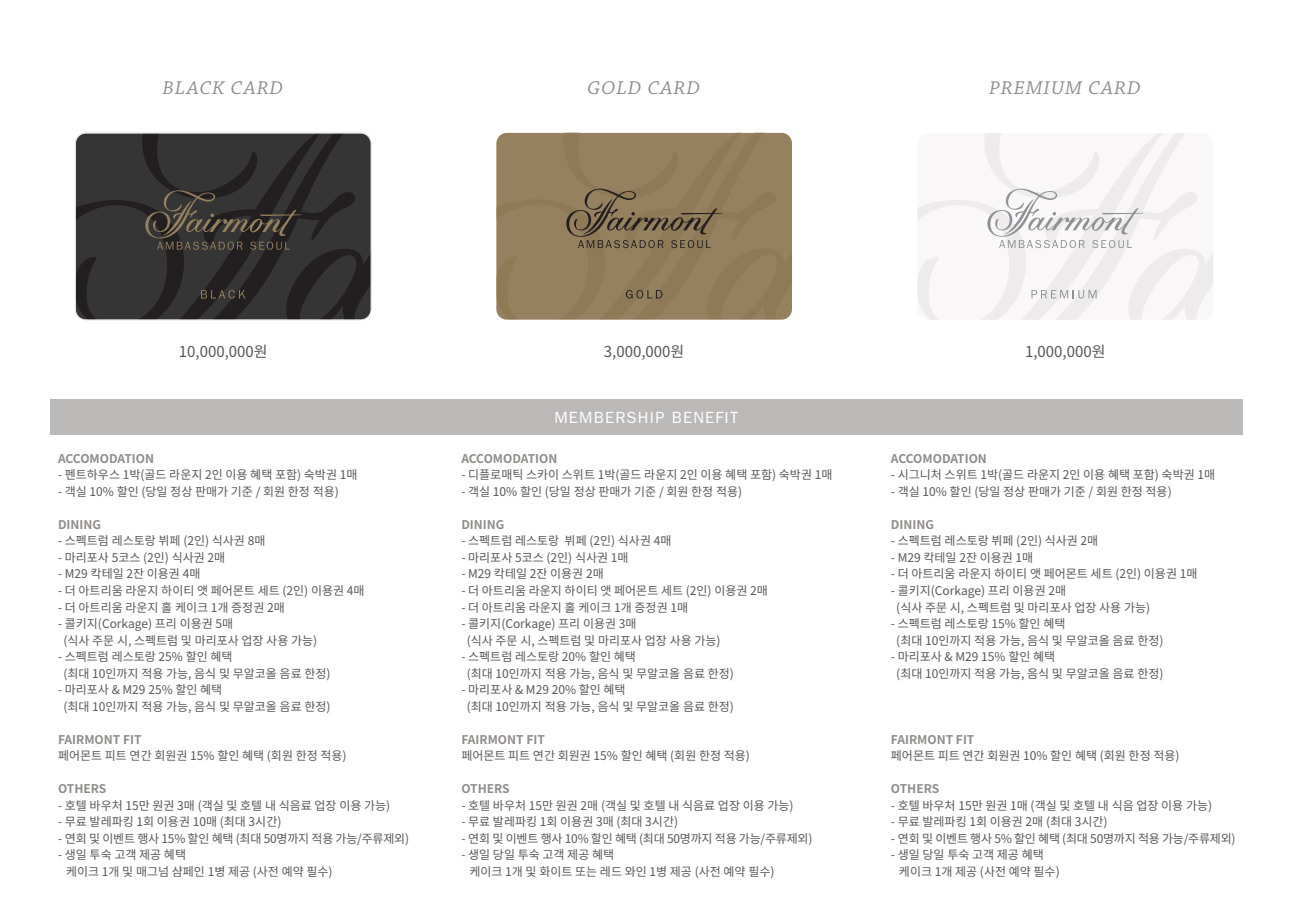
<style>
.page{position:relative;width:1289px;height:919px;background:#fff}
.page>*{position:absolute;margin:0;border:0;box-sizing:border-box;transform-origin:0 0}
.t1{font:italic 19.5px "Chaparral Pro";letter-spacing:.055em;color:#8e8c8a;scale:1.04 1}
.t2{font:16.2px "ITC Franklin Gothic Std";letter-spacing:.075em;color:#fff}
.t3{font:15px "Noto Sans KR";color:#57585a}
.t4{font:12px/16.5px "Noto Sans KR";color:#57585a}
.t5{font:700 12px "Noto Sans KR";color:#8e8c8a}
.t6{font:12px "Noto Sans KR";letter-spacing:-.02em;color:#57585a}
</style>
<div class="page">
<svg style="left:917px;top:200px;width:59px;height:120px"></svg>
<svg style="left:976px;top:133px;width:237px;height:187px"></svg>
<div style="left:496px;top:132px;width:59px;height:187px;background:#95815f"></div>
<div style="left:555px;top:132px;width:237px;height:187px;background:#95815f"></div>
<svg style="left:75px;top:133px;width:60px;height:187px;background:#3b3a3b"></svg>
<svg style="left:135px;top:133px;width:236px;height:187px;background:#353232"></svg>
<div style="left:51px;top:399px;width:1192px;height:36px;background:#bbb8b8"></div>
<h1 class="t1" style="left:162px;top:77px;width:118px">BLACK CARD</h1>
<h1 class="t1" style="left:587px;top:77px;width:110px">GOLD CARD</h1>
<h1 class="t1" style="left:989px;top:77px;width:147px">PREMIUM CARD</h1>
<p class="t3" style="left:179px;top:343px;width:90px">10,000,000원</p>
<p class="t3" style="left:604px;top:343px;width:82px">3,000,000원</p>
<p class="t3" style="left:1025px;top:343px;width:82px">1,000,000원</p>
<p class="t5" style="left:58px;top:451px;width:97px">ACCOMODATION</p>
<p class="t4" style="left:58px;top:467px;width:301px">- 펜트하우스 1박(골드 라운지 2인 이용 혜택 포함) 숙박권 1매</p>
<p class="t4" style="left:58px;top:483px;width:282px">- 객실 10% 할인 (당일 정상 판매가 기준 / 회원 한정 적용)</p>
<p class="t5" style="left:58px;top:517px;width:45px">DINING</p>
<p class="t4" style="left:58px;top:533px;width:209px">- 스펙트럼 레스토랑 뷔페 (2인) 식사권 8매</p>
<p class="t4" style="left:58px;top:549px;width:169px">- 마리포사 5코스 (2인) 식사권 2매</p>
<p class="t4" style="left:58px;top:566px;width:144px">- M29 칵테일 2잔 이용권 4매</p>
<p class="t4" style="left:58px;top:582px;width:308px">- 더 아트리움 라운지 하이티 앳 페어몬트 세트 (2인) 이용권 4매</p>
<p class="t4" style="left:58px;top:599px;width:228px">- 더 아트리움 라운지 홀 케이크 1개 증정권 2매</p>
<p class="t4" style="left:63px;top:615px;width:255px;text-indent:-5px">- 콜키지(Corkage) 프리 이용권 5매<br>(식사 주문 시, 스펙트럼 및 마리포사 업장 사용 가능)</p>
<p class="t4" style="left:63px;top:648px;width:269px;text-indent:-5px">- 스펙트럼 레스토랑 25% 할인 혜택<br>(최대 10인까지 적용 가능, 음식 및 무알코올 음료 한정)</p>
<p class="t4" style="left:63px;top:681px;width:269px;text-indent:-5px">- 마리포사 &amp; M29 25% 할인 혜택<br>(최대 10인까지 적용 가능, 음식 및 무알코올 음료 한정)</p>
<p class="t5" style="left:58px;top:732px;width:85px">FAIRMONT FIT</p>
<p class="t4" style="left:58px;top:747px;width:290px">페어몬트 피트 연간 회원권 15% 할인 혜택 (회원 한정 적용)</p>
<p class="t5" style="left:58px;top:781px;width:50px">OTHERS</p>
<p class="t4" style="left:58px;top:797px;width:334px">- 호텔 바우처 15만 원권 3매 (객실 및 호텔 내 식음료 업장 이용 가능)</p>
<p class="t4" style="left:58px;top:813px;width:225px">- 무료 발레파킹 1회 이용권 10매 (최대 3시간)</p>
<p class="t6" style="left:58px;top:831px;width:352px">- 연회 및 이벤트 행사 15% 할인 혜택 (최대 50명까지 적용 가능/주류제외)</p>
<p class="t4" style="left:66px;top:846px;width:268px;text-indent:-8px">- 생일 투숙 고객 제공 혜택<br>케이크 1개 및 매그넘 샴페인 1병 제공 (사전 예약 필수)</p>
<h2 class="t2" style="left:554px;top:408px;width:185px">MEMBERSHIP BENEFIT</h2>
<p class="t5" style="left:461px;top:451px;width:97px">ACCOMODATION</p>
<p class="t4" style="left:461px;top:467px;width:372px">- 디플로매틱 스카이 스위트 1박(골드 라운지 2인 이용 혜택 포함) 숙박권 1매</p>
<p class="t4" style="left:461px;top:483px;width:282px">- 객실 10% 할인 (당일 정상 판매가 기준 / 회원 한정 적용)</p>
<p class="t5" style="left:461px;top:517px;width:45px">DINING</p>
<p class="t4" style="left:461px;top:533px;width:212px">- 스펙트럼 레스토랑 뷔페 (2인) 식사권 4매</p>
<p class="t4" style="left:461px;top:549px;width:169px">- 마리포사 5코스 (2인) 식사권 1매</p>
<p class="t4" style="left:461px;top:566px;width:144px">- M29 칵테일 2잔 이용권 2매</p>
<p class="t4" style="left:461px;top:582px;width:308px">- 더 아트리움 라운지 하이티 앳 페어몬트 세트 (2인) 이용권 2매</p>
<p class="t4" style="left:461px;top:599px;width:228px">- 더 아트리움 라운지 홀 케이크 1개 증정권 1매</p>
<p class="t4" style="left:466px;top:615px;width:255px;text-indent:-5px">- 콜키지(Corkage) 프리 이용권 3매<br>(식사 주문 시, 스펙트럼 및 마리포사 업장 사용 가능)</p>
<p class="t4" style="left:466px;top:648px;width:269px;text-indent:-5px">- 스펙트럼 레스토랑 20% 할인 혜택<br>(최대 10인까지 적용 가능, 음식 및 무알코올 음료 한정)</p>
<p class="t4" style="left:466px;top:681px;width:269px;text-indent:-5px">- 마리포사 &amp; M29 20% 할인 혜택<br>(최대 10인까지 적용 가능, 음식 및 무알코올 음료 한정)</p>
<p class="t5" style="left:461px;top:732px;width:85px">FAIRMONT FIT</p>
<p class="t4" style="left:461px;top:747px;width:290px">페어몬트 피트 연간 회원권 15% 할인 혜택 (회원 한정 적용)</p>
<p class="t5" style="left:461px;top:781px;width:50px">OTHERS</p>
<p class="t4" style="left:461px;top:797px;width:334px">- 호텔 바우처 15만 원권 2매 (객실 및 호텔 내 식음료 업장 이용 가능)</p>
<p class="t4" style="left:461px;top:813px;width:218px">- 무료 발레파킹 1회 이용권 3매 (최대 3시간)</p>
<p class="t6" style="left:461px;top:831px;width:352px">- 연회 및 이벤트 행사 10% 할인 혜택 (최대 50명까지 적용 가능/주류제외)</p>
<p class="t4" style="left:469px;top:846px;width:306px;text-indent:-8px">- 생일 당일 투숙 고객 제공 혜택<br>케이크 1개 및 화이트 또는 레드 와인 1병 제공 (사전 예약 필수)</p>
<p class="t5" style="left:890px;top:451px;width:97px">ACCOMODATION</p>
<p class="t4" style="left:890px;top:467px;width:326px">- 시그니처 스위트 1박(골드 라운지 2인 이용 혜택 포함) 숙박권 1매</p>
<p class="t4" style="left:890px;top:483px;width:282px">- 객실 10% 할인 (당일 정상 판매가 기준 / 회원 한정 적용)</p>
<p class="t5" style="left:890px;top:517px;width:45px">DINING</p>
<p class="t4" style="left:890px;top:533px;width:209px">- 스펙트럼 레스토랑 뷔페 (2인) 식사권 2매</p>
<p class="t4" style="left:890px;top:549px;width:144px">- M29 칵테일 2잔 이용권 1매</p>
<p class="t4" style="left:890px;top:566px;width:308px">- 더 아트리움 라운지 하이티 앳 페어몬트 세트 (2인) 이용권 1매</p>
<p class="t4" style="left:896px;top:582px;width:255px;text-indent:-5px">- 콜키지(Corkage) 프리 이용권 2매<br>(식사 주문 시, 스펙트럼 및 마리포사 업장 사용 가능)</p>
<p class="t4" style="left:896px;top:615px;width:269px;text-indent:-5px">- 스펙트럼 레스토랑 15% 할인 혜택<br>(최대 10인까지 적용 가능, 음식 및 무알코올 음료 한정)</p>
<p class="t4" style="left:896px;top:648px;width:269px;text-indent:-5px">- 마리포사 &amp; M29 15% 할인 혜택<br>(최대 10인까지 적용 가능, 음식 및 무알코올 음료 한정)</p>
<p class="t5" style="left:890px;top:732px;width:85px">FAIRMONT FIT</p>
<p class="t4" style="left:890px;top:747px;width:290px">페어몬트 피트 연간 회원권 10% 할인 혜택 (회원 한정 적용)</p>
<p class="t5" style="left:890px;top:781px;width:50px">OTHERS</p>
<p class="t4" style="left:890px;top:797px;width:323px">- 호텔 바우처 15만 원권 1매 (객실 및 호텔 내 식음 업장 이용 가능)</p>
<p class="t4" style="left:890px;top:813px;width:218px">- 무료 발레파킹 1회 이용권 2매 (최대 3시간)</p>
<p class="t6" style="left:890px;top:831px;width:346px">- 연회 및 이벤트 행사 5% 할인 혜택 (최대 50명까지 적용 가능/주류제외)</p>
<p class="t4" style="left:899px;top:846px;width:162px;text-indent:-8px">- 생일 당일 투숙 고객 제공 혜택 케이크 1개 제공 (사전 예약 필수)</p>
</div>
